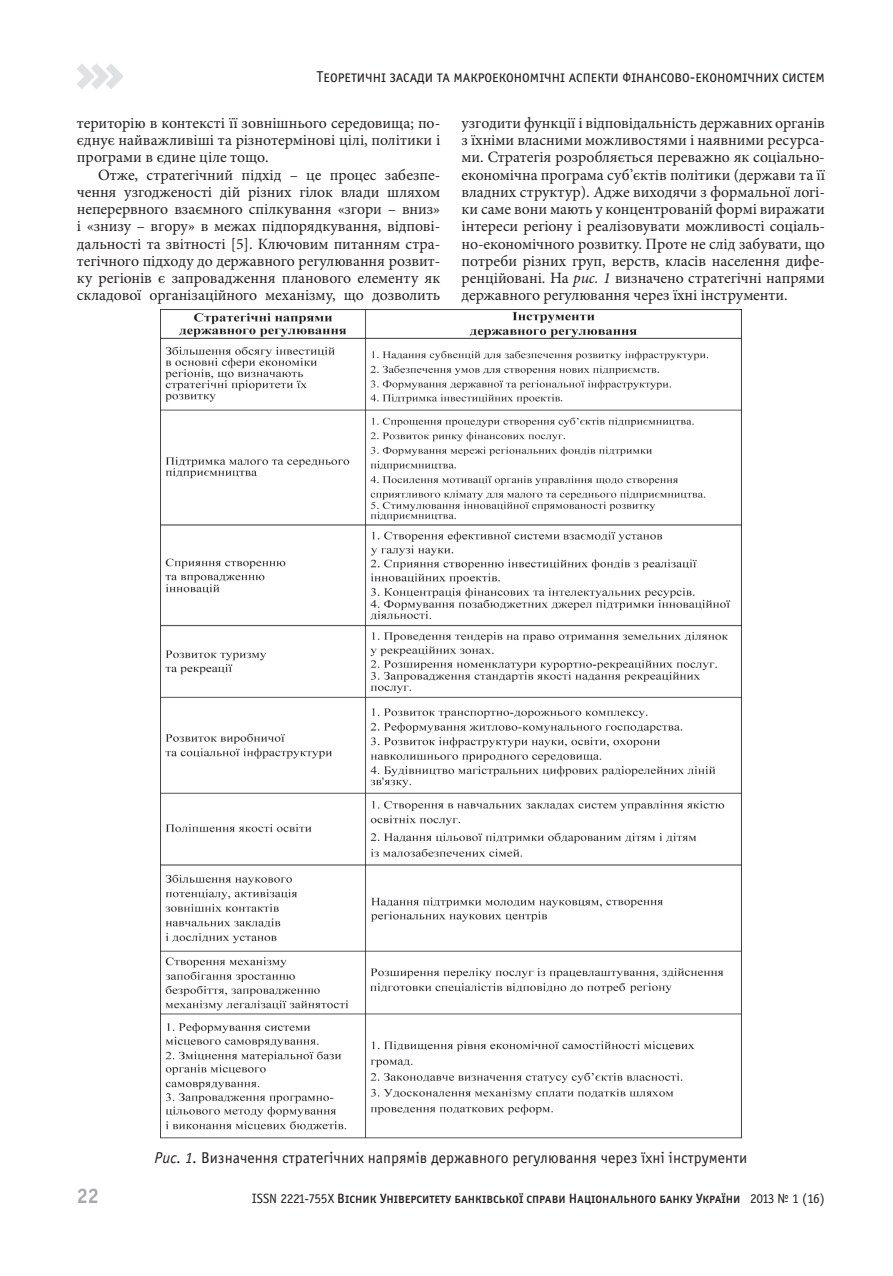
<style>
.page{position:relative;width:893px;height:1276px;background:#fff}
.page>*{position:absolute;margin:0;border:0;box-sizing:border-box;transform-origin:0 0}
.t1{font:21px "Officina Sans Bold ITC";color:#a8a9ad}
.t2{font:15.75px/17.2px "Minion Pro";letter-spacing:-.005em;color:#231f20;text-align:justify}
.t3{font:15.75px "Officina Sans Book ITC";color:#231f20}
.t4{font:13.5px "Officina Sans Medium ITC";color:#231f20}
.s1{font-style:italic}
.s2{font-family:"Officina Sans"}
.s3{font-family:"Officina Sans Book ITC"}
</style>
<div class="page">
<svg style="left:77px;top:63px;width:46px;height:26px"></svg>
<img style="left:161px;top:309px;width:580px;height:830px">
<p class="t3" style="left:316px;top:68px;width:510px">Теоретичні засади та макроекономічні аспекти фінансово-економічних систем</p>
<p class="t2" style="left:77px;top:114px;width:365px">територію в контексті її зовнішнього середовища; по&shy;єднує найважливіші та різнотермінові цілі, політики і програми в єдине ціле тощо.</p>
<p class="t2" style="left:77px;top:166px;width:365px;text-indent:21px">Отже, стратегічний підхід – це процес забезпе&shy;чення узгодженості дій різних гілок влади шляхом неперервного взаємного спілкування «згори – вниз» і «знизу – вгору» в межах підпорядкування, відпові&shy;дальності та звітності [5]. Ключовим питанням стра&shy;тегічного підходу до державного регулювання розвит&shy;ку регіонів є запровадження планового елементу як складової організаційного механізму, що дозволить</p>
<p class="t2" style="left:462px;top:114px;width:365px">узгодити функції і відповідальність державних органів з їхніми власними можливостями і наявними ресурса&shy;ми. Стратегія розробляється переважно як соціально&shy;економічна програма суб’єктів політики (держави та її владних структур). Адже виходячи з формальної логі&shy;ки саме вони мають у концентрованій формі виражати інтереси регіону і реалізовувати можливості соціаль&shy;но-економічного розвитку. Проте не слід забувати, що потреби різних груп, верств, класів населення дифе&shy;ренційовані. На <span class="s1">рис. 1</span> визначено стратегічні напрями державного регулювання через їхні інструменти.</p>
<p class="t3" style="left:154px;top:1148px;width:594px"><span class="s1">Рис. 1.</span> Визначення стратегічних напрямів державного регулювання через їхні інструменти</p>
<h1 class="t1" style="left:77px;top:1182px;width:24px">22</h1>
<p class="t4" style="left:252px;top:1190px;width:574px"><span class="s2">ISSN 2221-755X</span> Вісник Університету банківської справи Національного банку України <span class="s3">2013 № 1 (16)</span></p>
</div>
